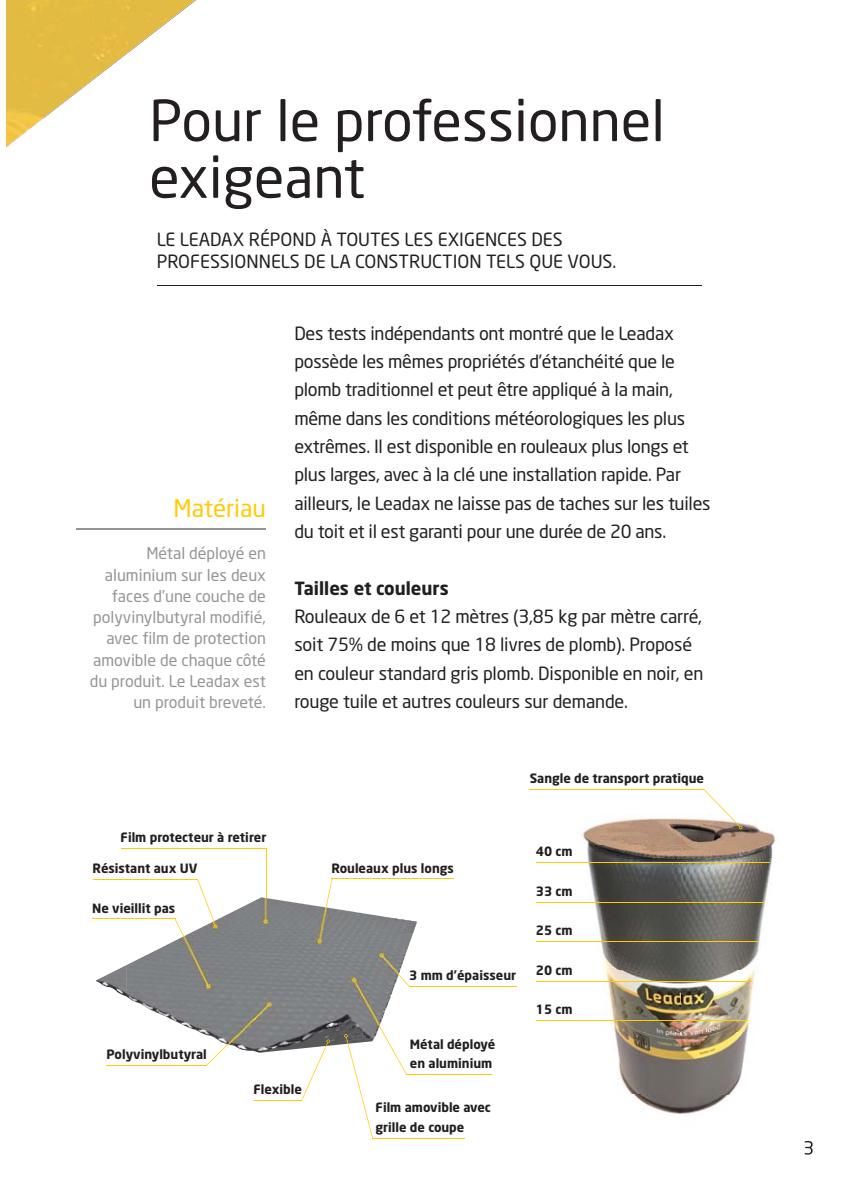
<style>
.page{position:relative;width:850px;height:1190px;background:#fff}
.page>*{position:absolute;margin:0;border:0;box-sizing:border-box;transform-origin:0 0}
.t1{font:56px/56.6px "Neo Sans";color:#231f20}
.t2{font:24px "Neo Sans";color:#ffcb04}
.t3{font:18px/28.4px "Neo Sans";letter-spacing:-.015em;color:#231f20}
.t4{font:16px/21.2px "Neo Sans";color:#939598;text-align:right}
.t5{font:700 12.8px/19.8px "Neo Sans";color:#231f20}
.s1{font-weight:700}
</style>
<div class="page">
<img style="left:6px;top:0;width:190px;height:147px">
<hr style="left:93px;top:879px;width:105px;height:1px;background:#ffcb04">
<hr style="left:407px;top:1074px;width:85px;height:1px;background:#ffcb04">
<hr style="left:409px;top:986px;width:107px;height:1px;background:#ffcb04">
<hr style="left:332px;top:879px;width:122px;height:1px;background:#ffcb04">
<hr style="left:372px;top:1138px;width:92px;height:1px;background:#ffcb04">
<hr style="left:121px;top:848px;width:145px;height:1px;background:#ffcb04">
<hr style="left:266px;top:848px;width:1px;height:72px;background:#ffcb04">
<svg style="left:168px;top:879px;width:249px;height:259px"></svg>
<hr style="left:106px;top:1065px;width:101px;height:1px;background:#ffcb04">
<hr style="left:77px;top:528px;width:189px;height:1px;background:#939598">
<hr style="left:92px;top:919px;width:83px;height:1px;background:#ffcb04">
<hr style="left:157px;top:285px;width:544px;height:1px;background:#231f20">
<img style="left:580px;top:818px;width:225px;height:336px">
<img style="left:805px;top:1141px;width:8px;height:14px">
<hr style="left:536px;top:862px;width:234px;height:1px;background:#ffcb04">
<hr style="left:536px;top:902px;width:228px;height:1px;background:#ffcb04">
<hr style="left:536px;top:941px;width:222px;height:1px;background:#ffcb04">
<hr style="left:536px;top:981px;width:216px;height:1px;background:#ffcb04">
<hr style="left:536px;top:1020px;width:212px;height:1px;background:#ffcb04">
<hr style="left:530px;top:789px;width:174px;height:1px;background:#ffcb04">
<svg style="left:703px;top:789px;width:39px;height:40px"></svg>
<img style="left:127px;top:928px;width:286px;height:124px">
<img style="left:96px;top:965px;width:31px;height:32px">
<img style="left:200px;top:898px;width:214px;height:30px">
<p class="t1" style="left:149px;top:96px;width:517px">Pour le professionnel exigeant</p>
<p class="t3" style="left:157px;top:230px;width:461px;line-height:21.2px">LE LEADAX RÉPOND À TOUTES LES EXIGENCES DES<br>PROFESSIONNELS DE LA CONSTRUCTION TELS QUE VOUS.</p>
<p class="t2" style="left:174px;top:498px;width:94px">Matériau</p>
<p class="t4" style="left:90px;top:544px;width:178px">Métal déployé en aluminium sur les deux faces d’une couche de polyvinylbutyral modifié, avec film de protection amovible de chaque côté du produit. Le Leadax est un produit breveté.</p>
<p class="t5" style="left:121px;top:828px;width:147px">Film protecteur à retirer</p>
<p class="t5" style="left:93px;top:859px;width:106px">Résistant aux UV</p>
<p class="t5" style="left:92px;top:899px;width:85px">Ne vieillit pas</p>
<p class="t5" style="left:106px;top:1045px;width:102px">Polyvinylbutyral</p>
<p class="t3" style="left:294px;top:320px;width:418px">Des tests indépendants ont montré que le Leadax possède les mêmes propriétés d’étanchéité que le plomb traditionnel et peut être appliqué à la main, même dans les conditions météorologiques les plus extrêmes. Il est disponible en rouleaux plus longs et plus larges, avec à la clé une installation rapide. Par ailleurs, le Leadax ne laisse pas de taches sur les tuiles du toit et il est garanti pour une durée de 20 ans.</p>
<p class="t3" style="left:294px;top:575px;width:411px"><span class="s1">Tailles et couleurs<br></span>Rouleaux de 6 et 12 mètres (3,85 kg par mètre carré, soit 75% de moins que 18 livres de plomb). Proposé en couleur standard gris plomb. Disponible en noir, en rouge tuile et autres couleurs sur demande.</p>
<p class="t5" style="left:530px;top:769px;width:176px">Sangle de transport pratique</p>
<p class="t5" style="left:332px;top:859px;width:124px">Rouleaux plus longs</p>
<p class="t5" style="left:409px;top:966px;width:109px">3 mm d’épaisseur</p>
<p class="t5" style="left:410px;top:1035px;width:87px">Métal déployé en aluminium</p>
<p class="t5" style="left:536px;top:842px;width:38px">40 cm</p>
<p class="t5" style="left:536px;top:882px;width:38px">33 cm</p>
<p class="t5" style="left:536px;top:922px;width:38px">25 cm</p>
<p class="t5" style="left:536px;top:961px;width:38px">20 cm</p>
<p class="t5" style="left:536px;top:1001px;width:38px">15 cm</p>
<p class="t5" style="left:254px;top:1080px;width:50px">Flexible</p>
<p class="t5" style="left:376px;top:1098px;width:117px">Film amovible avec grille de coupe</p>
</div>
